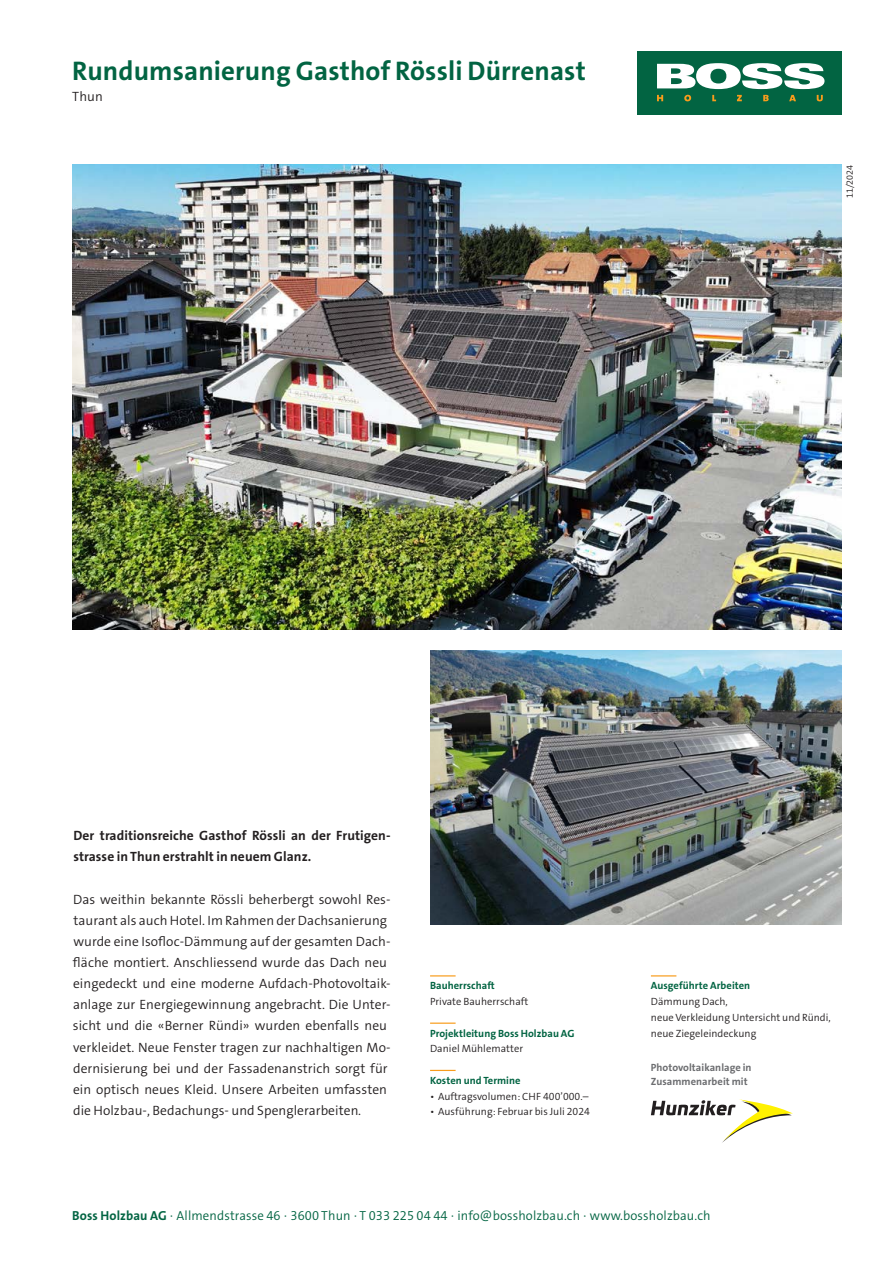
<style>
.page{position:relative;width:893px;height:1263px;background:#fff}
.page>*{position:absolute;margin:0;border:0;box-sizing:border-box;transform-origin:0 0}
.t1{font:700 27px "The Sans Os F";letter-spacing:.005em;color:#026442}
.t2{font:300 13.5px/21.1px "The Sans Os F";letter-spacing:.005em;color:#231f20}
.t3{font:700 13.5px/21.1px "The Sans Os F";letter-spacing:.005em;color:#231f20}
.t4{font:300 13.2px "The Sans Os F";letter-spacing:.01em;color:#026442}
.t5{font:300 10.5px/15.8px "The Sans Os F";letter-spacing:.005em;color:#231f20}
.t6{font:700 10.5px "The Sans Os F";letter-spacing:.005em;color:#026442}
.t7{font:700 10.5px/14.2px "The Sans Os F";letter-spacing:.005em;color:#6c6d70}
.t8{font:300 9px "The Sans Os F";letter-spacing:.005em;color:#231f20}
.s1{font-weight:700}
</style>
<div class="page">
<div style="left:638px;top:51px;width:204px;height:63px;background:#026442"></div>
<svg style="left:657px;top:95px;width:6px;height:6px"></svg>
<svg style="left:684px;top:95px;width:7px;height:6px"></svg>
<svg style="left:712px;top:95px;width:4px;height:6px"></svg>
<svg style="left:737px;top:95px;width:5px;height:6px"></svg>
<svg style="left:763px;top:95px;width:6px;height:6px"></svg>
<svg style="left:789px;top:95px;width:7px;height:6px"></svg>
<svg style="left:817px;top:95px;width:6px;height:6px"></svg>
<svg style="left:657px;top:63px;width:167px;height:26px"></svg>
<svg style="left:430px;top:975px;width:26px;height:1px"></svg>
<hr style="left:430px;top:1022px;width:26px;height:2px;background:#f89c1c">
<svg style="left:430px;top:1070px;width:26px;height:1px"></svg>
<svg style="left:651px;top:975px;width:25px;height:1px"></svg>
<img style="left:72px;top:165px;width:770px;height:464px">
<img style="left:430px;top:650px;width:412px;height:275px">
<svg style="left:651px;top:1099px;width:142px;height:44px"></svg>
<h1 class="t1" style="left:72px;top:54px;width:515px">Rundumsanierung Gasthof Rössli Dürrenast</h1>
<p class="t2" style="left:72px;top:86px;width:32px">Thun</p>
<p class="t8" style="left:844px;top:198px;width:35px;rotate:-90deg">11/2024</p>
<p class="t3" style="left:73px;top:825px;width:319px">Der traditionsreiche Gasthof Rössli an der Frutigen&shy;strasse in Thun erstrahlt in neuem Glanz.</p>
<p class="t2" style="left:73px;top:889px;width:319px">Das weithin bekannte Rössli beherbergt sowohl Res&shy;taurant als auch Hotel. Im Rahmen der Dachsanierung wurde eine Isofloc-Dämmung auf der gesamten Dach&shy;fläche montiert. Anschliessend wurde das Dach neu eingedeckt und eine moderne Aufdach-Photovoltaik&shy;anlage zur Energiegewinnung angebracht. Die Unter&shy;sicht und die «Berner Ründi» wurden ebenfalls neu verkleidet. Neue Fenster tragen zur nachhaltigen Mo&shy;dernisierung bei und der Fassadenanstrich sorgt für ein optisch neues Kleid. Unsere Arbeiten umfassten die Holzbau-, Bedachungs- und Spenglerarbeiten.</p>
<p class="t6" style="left:430px;top:979px;width:66px">Bauherrschaft</p>
<p class="t5" style="left:430px;top:994px;width:100px">Private Bauherrschaft</p>
<p class="t6" style="left:430px;top:1026px;width:146px">Projektleitung Boss Holzbau AG</p>
<p class="t5" style="left:430px;top:1041px;width:94px">Daniel Mühlematter</p>
<p class="t6" style="left:430px;top:1073px;width:92px">Kosten und Termine</p>
<p class="t5" style="left:430px;top:1088px;width:160px">• Auftragsvolumen: CHF 400’000.–</p>
<p class="t5" style="left:430px;top:1104px;width:161px">• Ausführung: Februar bis Juli 2024</p>
<p class="t6" style="left:651px;top:979px;width:101px">Ausgeführte Arbeiten</p>
<p class="t5" style="left:651px;top:994px;width:181px">Dämmung Dach,<br>neue Verkleidung Untersicht und Ründi, neue Ziegeleindeckung</p>
<p class="t7" style="left:651px;top:1060px;width:102px">Photovoltaikanlage in<br>Zusammenarbeit mit</p>
<p class="t4" style="left:72px;top:1207px;width:640px"><span class="s1">Boss Holzbau AG</span> · Allmendstrasse 46 · 3600 Thun · T 033 225 04 44 · info@bossholzbau.ch · www.bossholzbau.ch</p>
</div>
